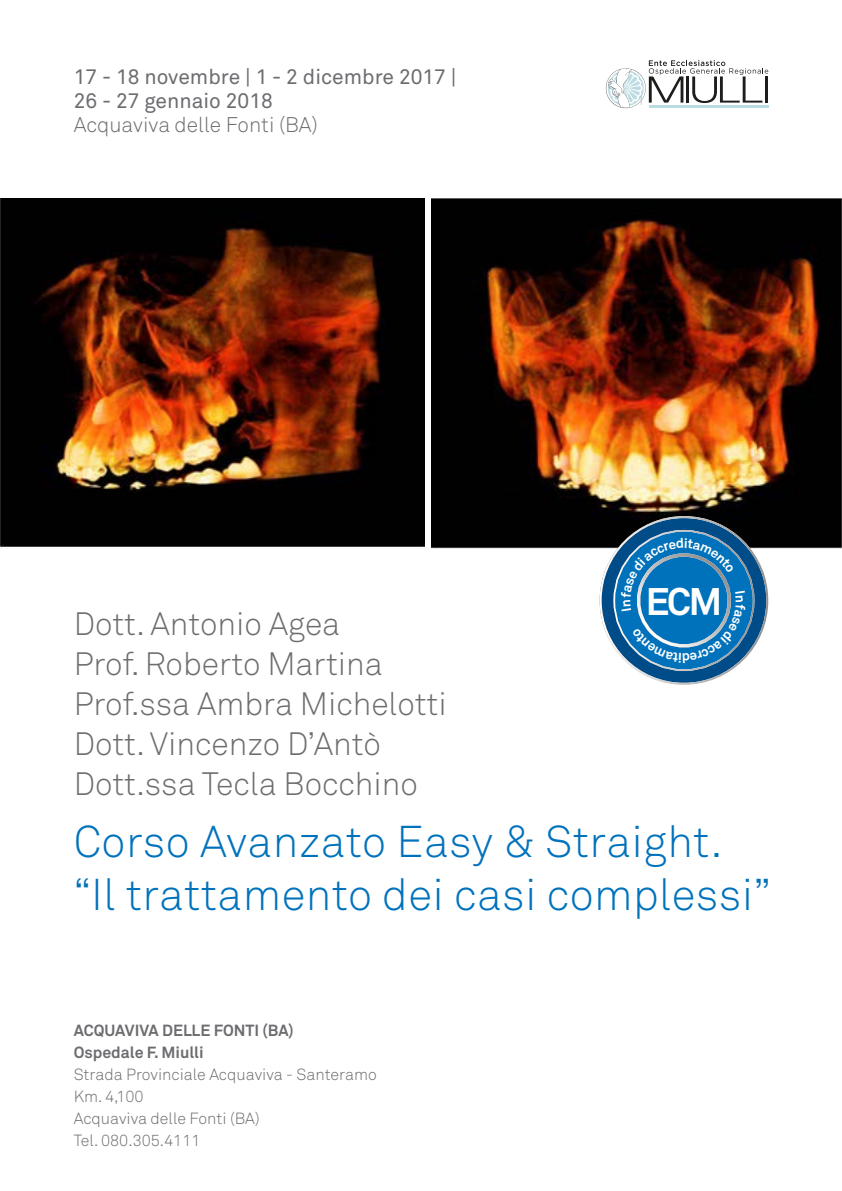
<style>
.page{position:relative;width:842px;height:1191px;background:#fff}
.page>*{position:absolute;margin:0;border:0;box-sizing:border-box;transform-origin:0 0}
.t1{font:300 44px/52.8px "Akkurat";letter-spacing:.01em;color:#0072bc}
.t2{font:700 38px "Akkurat";color:#fff}
.t3{font:300 32px/40px "Akkurat";color:#6c6d70}
.t4{font:21px/24px "Akkurat";color:#6c6d70}
.t5{font:300 21px "Akkurat";color:#6c6d70}
.t6{font:300 16px/22px "Akkurat";color:#6c6d70}
.t7{font:700 16px/22px "Akkurat";color:#6c6d70}
</style>
<div class="page">
<svg style="left:606px;top:60px;width:162px;height:48px"></svg>
<img style="left:0;top:199px;width:424px;height:349px">
<img style="left:431px;top:199px;width:411px;height:349px">
<svg style="left:600px;top:517px;width:168px;height:167px"></svg>
<svg style="left:607px;top:523px;width:154px;height:154px"></svg>
<p class="t4" style="left:74px;top:65px;width:384px">17 - 18 novembre | 1 - 2 dicembre 2017 |<br>26 - 27 gennaio 2018</p>
<p class="t5" style="left:74px;top:112px;width:246px">Acquaviva delle Fonti (BA)</p>
<p class="t2" style="left:646px;top:578px;width:78px">ECM</p>
<p class="t3" style="left:74px;top:604px;width:374px">Dott. Antonio Agea<br>Prof. Roberto Martina<br>Prof.ssa Ambra Michelotti<br>Dott. Vincenzo D’Antò<br>Dott.ssa Tecla Bocchino</p>
<h1 class="t1" style="left:74px;top:816px;width:698px">Corso Avanzato Easy &amp; Straight. “Il trattamento dei casi complessi”</h1>
<p class="t7" style="left:74px;top:1019px;width:222px">ACQUAVIVA DELLE FONTI (BA)<br>Ospedale F. Miulli</p>
<p class="t6" style="left:74px;top:1063px;width:305px">Strada Provinciale Acquaviva - Santeramo<br>Km. 4,100<br>Acquaviva delle Fonti (BA)<br>Tel. 080.305.4111</p>
</div>
